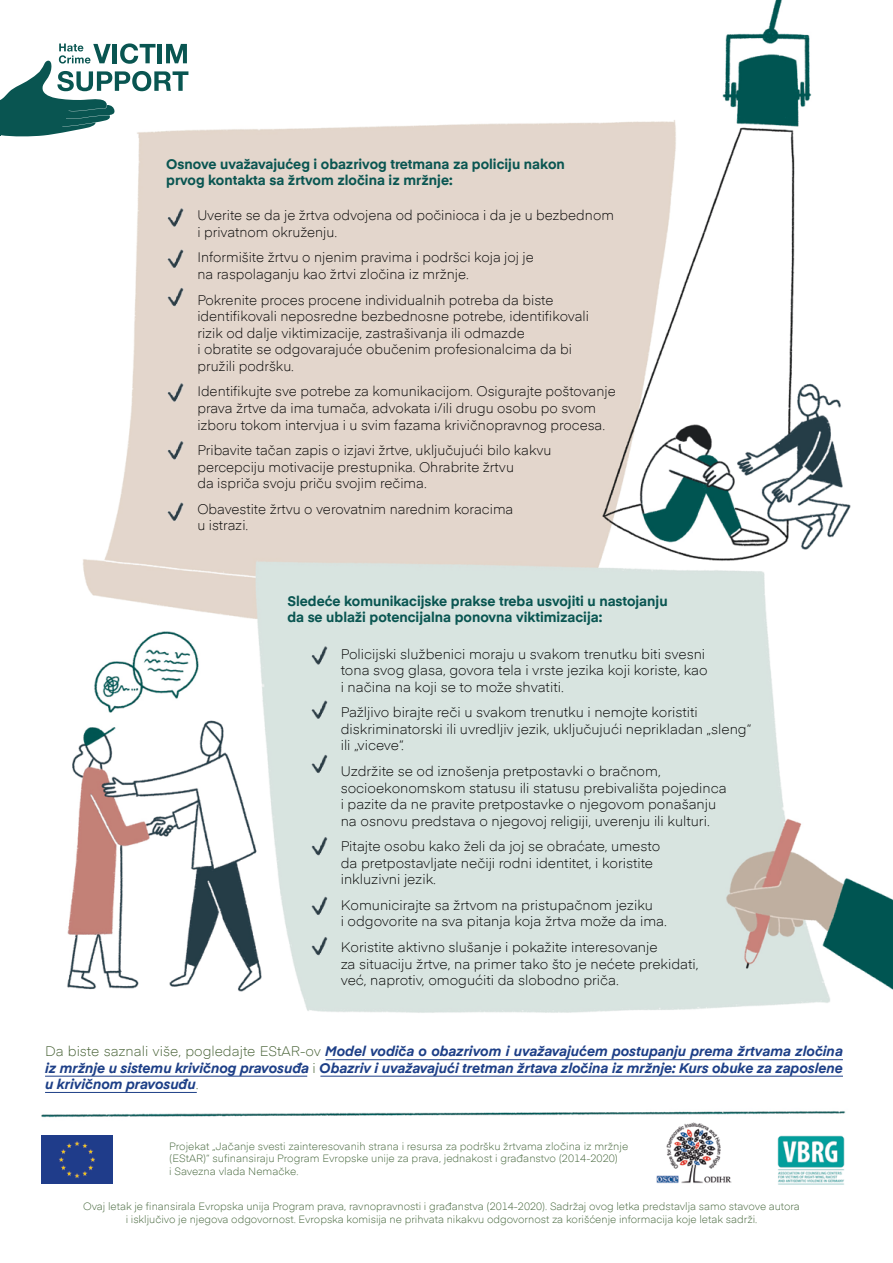
<style>
.page{position:relative;width:893px;height:1263px;background:#fff}
.page>*{position:absolute;margin:0;border:0;box-sizing:border-box;transform-origin:0 0}
.t1{font:300 13.8px/16.5px "Eina 01";color:#000}
.t2{font:italic 700 13.8px/16.5px "Eina 01";color:#1d3f87;text-align:justify}
.t3{font:700 13.8px/16.5px "Eina 01";color:#095551}
.t4{font:300 10.5px/12.6px "Eina 01";color:#3f6135}
.s1{font-weight:300;font-style:normal;color:#425d30}
</style>
<div class="page">
<img style="left:41px;top:0;width:852px;height:1184px">
<img style="left:652px;top:1118px;width:80px;height:66px">
<img style="left:776px;top:1135px;width:70px;height:50px">
<img style="left:41px;top:1135px;width:72px;height:48px">
<svg style="left:0;top:43px;width:188px;height:94px"></svg>
<hr style="left:326px;top:1059px;width:517px;height:1px;background:#1d3f87">
<hr style="left:320px;top:1076px;width:523px;height:1px;background:#1d3f87">
<hr style="left:45px;top:1076px;width:262px;height:1px;background:#1d3f87">
<hr style="left:45px;top:1092px;width:152px;height:1px;background:#1d3f87">
<div style="left:156px;top:194px;width:41px;height:42px;background:#e3d6cc"></div>
<img style="left:156px;top:236px;width:41px;height:38px">
<div style="left:156px;top:274px;width:41px;height:46px;background:#e3d6cc"></div>
<div style="left:156px;top:369px;width:41px;height:46px;background:#e3d6cc"></div>
<div style="left:156px;top:427px;width:41px;height:46px;background:#e3d6cc"></div>
<div style="left:156px;top:489px;width:41px;height:45px;background:#e3d6cc"></div>
<div style="left:300px;top:632px;width:41px;height:46px;background:#d8e4e0"></div>
<div style="left:300px;top:823px;width:41px;height:46px;background:#d8e4e0"></div>
<div style="left:300px;top:883px;width:41px;height:40px;background:#d8e4e0"></div>
<div style="left:300px;top:923px;width:41px;height:46px;background:#d8e4e0"></div>
<div style="left:300px;top:687px;width:41px;height:45px;background:#d8e4e0"></div>
<div style="left:300px;top:741px;width:41px;height:46px;background:#d8e4e0"></div>
<hr style="left:0;top:100px;width:1px;height:35px;background:#095551">
<p class="t3" style="left:166px;top:155px;width:400px">Osnove uvažavajućeg i obazrivog tretmana za policiju nakon prvog kontakta sa žrtvom zločina iz mržnje:</p>
<p class="t1" style="left:197px;top:206px;width:418px">Uverite se da je žrtva odvojena od počinioca i da je u bezbednom i privatnom okruženju.</p>
<p class="t1" style="left:197px;top:248px;width:338px">Informišite žrtvu o njenim pravima i podršci koja joj je na raspolaganju kao žrtvi zločina iz mržnje.</p>
<p class="t1" style="left:197px;top:290px;width:393px">Pokrenite proces procene individualnih potreba da biste identifikovali neposredne bezbednosne potrebe, identifikovali rizik od dalje viktimizacije, zastrašivanja ili odmazde<br>i obratite se odgovarajuće obučenim profesionalcima da bi pružili podršku.</p>
<p class="t1" style="left:197px;top:382px;width:420px">Identifikujte sve potrebe za komunikacijom. Osigurajte poštovanje prava žrtve da ima tumača, advokata i/ili drugu osobu po svom izboru tokom intervjua i u svim fazama krivičnopravnog procesa.</p>
<p class="t1" style="left:197px;top:441px;width:356px">Pribavite tačan zapis o izjavi žrtve, uključujući bilo kakvu percepciju motivacije prestupnika. Ohrabrite žrtvu<br>da ispriča svoju priču svojim rečima.</p>
<p class="t1" style="left:197px;top:500px;width:317px">Obavestite žrtvu o verovatnim narednim koracima u istrazi.</p>
<p class="t3" style="left:287px;top:592px;width:382px">Sledeće komunikacijske prakse treba usvojiti u nastojanju da se ublaži potencijalna ponovna viktimizacija:</p>
<p class="t1" style="left:341px;top:644px;width:368px">Policijski službenici moraju u svakom trenutku biti svesni tona svog glasa, govora tela i vrste jezika koji koriste, kao i načina na koji se to može shvatiti.</p>
<p class="t1" style="left:341px;top:703px;width:412px">Pažljivo birajte reči u svakom trenutku i nemojte koristiti diskriminatorski ili uvredljiv jezik, uključujući neprikladan „sleng“ ili „viceve“.</p>
<p class="t1" style="left:341px;top:762px;width:387px">Uzdržite se od iznošenja pretpostavki o bračnom, socioekonomskom statusu ili statusu prebivališta pojedinca i pazite da ne pravite pretpostavke o njegovom ponašanju na osnovu predstava o njegovoj religiji, uverenju ili kulturi.</p>
<p class="t1" style="left:341px;top:837px;width:321px">Pitajte osobu kako želi da joj se obraćate, umesto da pretpostavljate nečiji rodni identitet, i koristite inkluzivni jezik.</p>
<p class="t1" style="left:341px;top:896px;width:328px">Komunicirajte sa žrtvom na pristupačnom jeziku<br>i odgovorite na sva pitanja koja žrtva može da ima.</p>
<p class="t1" style="left:341px;top:938px;width:359px">Koristite aktivno slušanje i pokažite interesovanje<br>za situaciju žrtve, na primer tako što je nećete prekidati, već, naprotiv, omogućiti da slobodno priča.</p>
<p class="t2" style="left:45px;top:1042px;width:799px"><span class="s1">Da biste saznali više, pogledajte EStAR-ov</span> Model vodiča o obazrivom i uvažavajućem postupanju prema žrtvama zločina iz mržnje u sistemu krivičnog pravosuđa <span class="s1">i</span> Obazriv i uvažavajući tretman žrtava zločina iz mržnje: Kurs obuke za zaposlene u krivičnom pravosuđu<span class="s1">.</span></p>
<p class="t4" style="left:169px;top:1139px;width:460px">Projekat „Jačanje svesti zainteresovanih strana i resursa za podršku žrtvama zločina iz mržnje (EStAR)“ sufinansiraju Program Evropske unije za prava, jednakost i građanstvo (2014-2020)<br>i Savezna vlada Nemačke.</p>
<p class="t4" style="left:83px;top:1199px;width:718px;text-align:center">Ovaj letak je finansirala Evropska unija Program prava, ravnopravnosti i građanstva (2014-2020). Sadržaj ovog letka predstavlja samo stavove autora i isključivo je njegova odgovornost. Evropska komisija ne prihvata nikakvu odgovornost za korišćenje informacija koje letak sadrži.</p>
</div>
